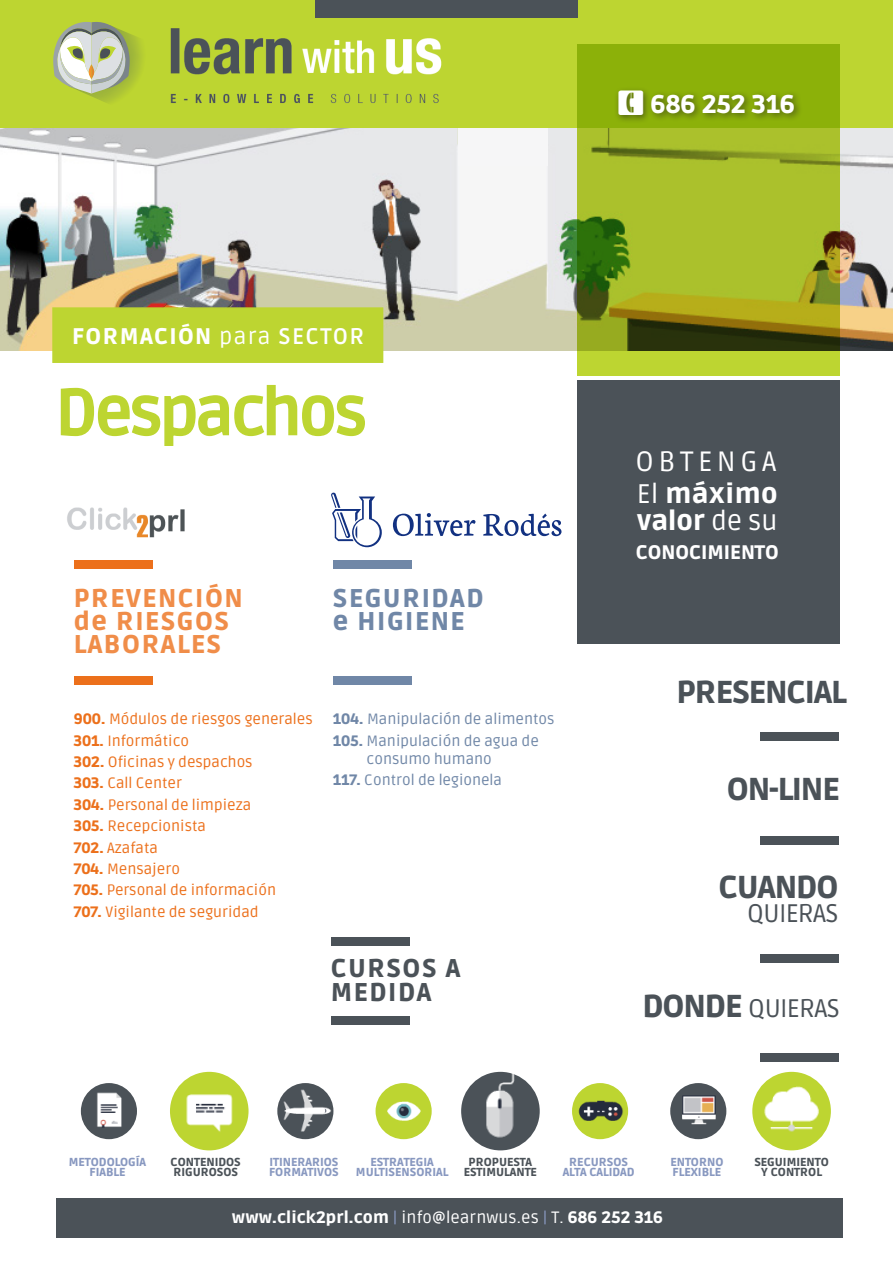
<style>
.page{position:relative;width:893px;height:1263px;background:#fff}
.page>*{position:absolute;margin:0;border:0;box-sizing:border-box;transform-origin:0 0}
.t1{font:700 64.5px "Ruda";letter-spacing:-.045em;color:#bdd531}
.t2{font:900 31.5px "Ruda";letter-spacing:-.035em;color:#4b5258}
.t3{font:28.05px "Ruda";letter-spacing:.16em;color:#fff}
.t4{font:900 27px/27px "Ruda";letter-spacing:.02em;color:#fff}
.t5{font:900 25.5px/23.4px "Ruda";letter-spacing:.06em;color:#f08d49}
.t6{font:25.5px "Ruda";letter-spacing:-.035em;color:#4b5258}
.t7{font:900 25.5px/23.4px "Ruda";letter-spacing:.06em;color:#7087a7}
.t8{font:900 25.5px/23.4px "Ruda";letter-spacing:.06em;color:#4b5258}
.t9{font:900 25.5px "Ruda";color:#fff}
.t10{font:900 22.5px "Ruda";letter-spacing:.06em;color:#fff}
.t11{font:900 19.5px "Ruda";color:#fff}
.t12{font:900 16.5px "Ruda";letter-spacing:.01em;color:#fff}
.t13{font:15px "Ruda";color:#ec701b}
.t14{font:15px/18px "Ruda";color:#7087a7}
.t15{font:900 11.55px "Ruda";color:#8898c0}
.t16{font:900 11.55px "Ruda";color:#4b5258}
.s1{font-family:"Travelcons";font-weight:400;font-size:26.1px}
.s2{font-weight:400}
.s3{font-weight:700}
.s4{font-weight:900}
.s5{color:#fff}
.s6{font-weight:900;font-size:31.5px}
.s7{font-weight:400;color:#8898c0}
</style>
<div class="page">
<div style="left:0;top:0;width:893px;height:128px;background:#bdd531"></div>
<img style="left:0;top:128px;width:893px;height:223px">
<svg style="left:60px;top:384px;width:305px;height:62px"></svg>
<img style="left:67px;top:507px;width:118px;height:31px">
<div style="left:74px;top:560px;width:79px;height:9px;background:#ec701b"></div>
<div style="left:74px;top:677px;width:79px;height:8px;background:#ec701b"></div>
<div style="left:333px;top:560px;width:79px;height:9px;background:#7087a7"></div>
<div style="left:333px;top:677px;width:79px;height:8px;background:#7087a7"></div>
<svg style="left:393px;top:513px;width:82px;height:23px"></svg>
<svg style="left:483px;top:513px;width:78px;height:23px"></svg>
<svg style="left:331px;top:493px;width:51px;height:54px"></svg>
<div style="left:315px;top:0;width:262px;height:17px;background:#4b5258"></div>
<div style="left:577px;top:380px;width:263px;height:263px;background:#4b5258"></div>
<div style="left:331px;top:937px;width:78px;height:8px;background:#4b5258"></div>
<div style="left:331px;top:1016px;width:78px;height:8px;background:#4b5258"></div>
<div style="left:760px;top:732px;width:78px;height:9px;background:#4b5258"></div>
<div style="left:760px;top:836px;width:78px;height:9px;background:#4b5258"></div>
<div style="left:760px;top:954px;width:78px;height:9px;background:#4b5258"></div>
<div style="left:760px;top:1053px;width:78px;height:9px;background:#4b5258"></div>
<svg style="left:577px;top:44px;width:263px;height:332px;background:#95ab1f"></svg>
<div style="left:647px;top:90px;width:155px;height:32px;background:#231f20;opacity:.55"></div>
<div style="left:614px;top:86px;width:38px;height:37px;background:#231f20;opacity:.55"></div>
<div style="left:52px;top:307px;width:331px;height:56px;background:#bdd531;border:2px solid #bdd531"></div>
<div style="left:56px;top:1198px;width:787px;height:39px;background:#4b5258"></div>
<img style="left:81px;top:1083px;width:56px;height:56px;border-radius:28px">
<img style="left:170px;top:1072px;width:79px;height:78px;border-radius:39px">
<img style="left:277px;top:1083px;width:56px;height:56px;border-radius:28px">
<img style="left:376px;top:1083px;width:56px;height:56px;border-radius:28px">
<img style="left:461px;top:1072px;width:79px;height:78px;border-radius:39px">
<img style="left:572px;top:1083px;width:56px;height:56px;border-radius:28px">
<img style="left:670px;top:1083px;width:56px;height:56px;border-radius:28px">
<img style="left:752px;top:1072px;width:79px;height:78px;border-radius:39px">
<div style="left:458px;top:128px;width:89px;height:37px;background:#f6f6f7"></div>
<img style="left:153px;top:22px;width:320px;height:89px">
<img style="left:68px;top:25px;width:78px;height:80px">
<svg style="left:53px;top:21px;width:77px;height:73px;background:#bdc69e"></svg>
<p class="t9" style="left:617px;top:89px;width:180px"><span class="s1">|</span> 686 252 316</p>
<p class="t10" style="left:72px;top:324px;width:294px">FORMACIÓN <span class="s2">para</span> <span class="s3">SECTOR</span></p>
<p class="t1" style="left:55px;top:376px;width:314px">Despachos</p>
<p class="t5" style="left:74px;top:587px;width:170px">PREVENCIÓN de RIESGOS<br>LABORALES</p>
<p class="t7" style="left:333px;top:587px;width:152px">SEGURIDAD e HIGIENE</p>
<p class="t13" style="left:74px;top:711px;width:240px"><span class="s4">900.</span> Módulos de riesgos generales</p>
<p class="t13" style="left:74px;top:732px;width:117px"><span class="s4">301.</span> Informático</p>
<p class="t13" style="left:74px;top:754px;width:180px"><span class="s4">302.</span> Oficinas y despachos</p>
<p class="t13" style="left:74px;top:775px;width:110px"><span class="s4">303.</span> Call Center</p>
<p class="t13" style="left:74px;top:796px;width:179px"><span class="s4">304.</span> Personal de limpieza</p>
<p class="t13" style="left:74px;top:818px;width:134px"><span class="s4">305.</span> Recepcionista</p>
<p class="t13" style="left:74px;top:839px;width:86px"><span class="s4">702.</span> Azafata</p>
<p class="t13" style="left:74px;top:861px;width:108px"><span class="s4">704.</span> Mensajero</p>
<p class="t13" style="left:74px;top:882px;width:204px"><span class="s4">705.</span> Personal de información</p>
<p class="t13" style="left:74px;top:903px;width:186px"><span class="s4">707.</span> Vigilante de seguridad</p>
<p class="t14" style="left:333px;top:710px;width:223px"><span class="s4">104.</span> Manipulación de alimentos</p>
<p class="t14" style="left:357px;top:732px;width:183px;text-indent:-24px"><span class="s4">105.</span> Manipulación de agua de <span class="s5">--</span>consumo humano</p>
<p class="t14" style="left:333px;top:771px;width:171px"><span class="s4">117.</span> Control de legionela</p>
<p class="t8" style="left:331px;top:957px;width:131px">CURSOS A<br>MEDIDA</p>
<p class="t3" style="left:636px;top:446px;width:142px">OBTENGA</p>
<p class="t4" style="left:637px;top:481px;width:142px"><span class="s2">El</span> máximo valor <span class="s2">de su</span></p>
<p class="t11" style="left:636px;top:541px;width:144px">CONOCIMIENTO</p>
<p class="t2" style="left:676px;top:674px;width:171px">PRESENCIAL</p>
<p class="t2" style="left:727px;top:771px;width:114px">ON-LINE</p>
<p class="t2" style="left:718px;top:868px;width:121px">CUANDO</p>
<p class="t6" style="left:747px;top:899px;width:93px">QUIERAS</p>
<p class="t6" style="left:642px;top:994px;width:199px"><span class="s6">DONDE</span> QUIERAS</p>
<p class="t15" style="left:69px;top:1155px;width:79px">METODOLOGÍA</p>
<p class="t15" style="left:89px;top:1165px;width:38px">FIABLE</p>
<p class="t16" style="left:171px;top:1155px;width:72px">CONTENIDOS</p>
<p class="t16" style="left:173px;top:1165px;width:66px">RIGUROSOS</p>
<p class="t15" style="left:269px;top:1155px;width:71px">ITINERARIOS</p>
<p class="t15" style="left:269px;top:1165px;width:71px">FORMATIVOS</p>
<p class="t15" style="left:370px;top:1155px;width:65px">ESTRATEGIA</p>
<p class="t15" style="left:356px;top:1165px;width:94px">MULTISENSORIAL</p>
<p class="t16" style="left:469px;top:1155px;width:65px">PROPUESTA</p>
<p class="t16" style="left:464px;top:1165px;width:75px">ESTIMULANTE</p>
<p class="t15" style="left:569px;top:1155px;width:60px">RECURSOS</p>
<p class="t15" style="left:563px;top:1165px;width:74px">ALTA CALIDAD</p>
<p class="t15" style="left:670px;top:1155px;width:55px">ENTORNO</p>
<p class="t15" style="left:673px;top:1165px;width:50px">FLEXIBLE</p>
<p class="t16" style="left:754px;top:1155px;width:76px">SEGUIMIENTO</p>
<p class="t16" style="left:761px;top:1165px;width:62px">Y CONTROL</p>
<p class="t12" style="left:232px;top:1208px;width:432px">www.click2prl.com <span class="s7">|</span> <span class="s2">info@learnwus.es</span> <span class="s7">|</span> <span class="s2">T.</span> 686 252 316</p>
</div>
